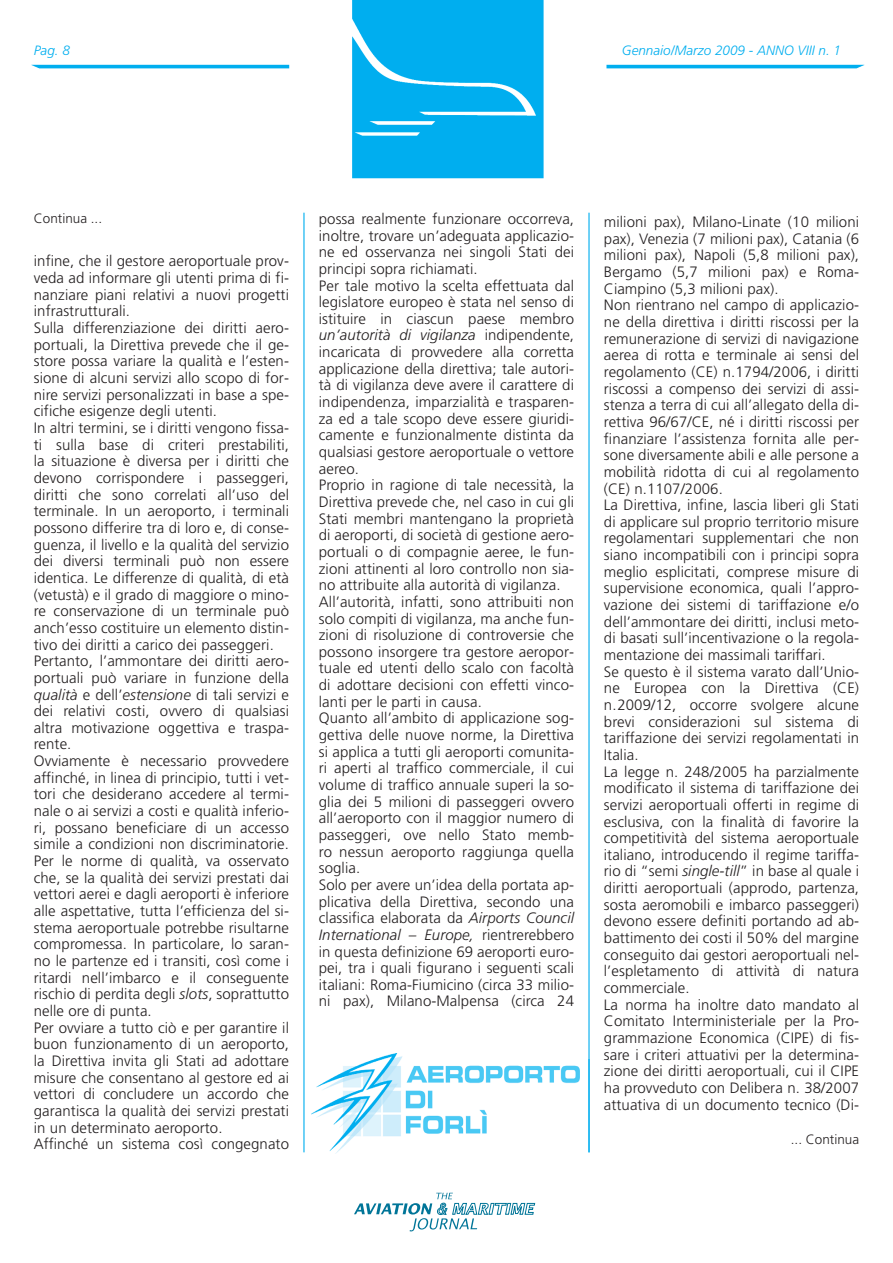
<style>
.page{position:relative;width:893px;height:1263px;background:#fff}
.page>*{position:absolute;margin:0;border:0;box-sizing:border-box;transform-origin:0 0}
.t1{font:300 15px/16.6px "Frutiger";letter-spacing:.005em;color:#231f20}
.t2{font:italic 300 13.5px "Frutiger";color:#00aeef}
.t3{font:300 13.5px "Frutiger";color:#231f20}
.s1{font-style:italic}
</style>
<div class="page">
<hr style="left:303px;top:213px;width:1px;height:939px;background:#00aeef">
<hr style="left:588px;top:213px;width:1px;height:939px;background:#00aeef">
<svg style="left:354px;top:1193px;width:181px;height:38px"></svg>
<img style="left:311px;top:1053px;width:268px;height:100px">
<img style="left:31px;top:0;width:834px;height:179px">
<p class="t2" style="left:34px;top:45px;width:38px">Pag. 8</p>
<p class="t2" style="left:622px;top:45px;width:221px">Gennaio/Marzo 2009 - ANNO VIII n. 1</p>
<p class="t3" style="left:34px;top:212px;width:70px">Continua ...</p>
<p class="t1" style="left:34px;top:254px;width:257px">infine, che il gestore aeroportuale prov&shy;veda ad informare gli utenti prima di fi&shy;nanziare piani relativi a nuovi progetti infrastrutturali.<br>Sulla differenziazione dei diritti aero&shy;portuali, la Direttiva prevede che il ge&shy;store possa variare la qualità e l’esten&shy;sione di alcuni servizi allo scopo di for&shy;nire servizi personalizzati in base a spe&shy;cifiche esigenze degli utenti.<br>In altri termini, se i diritti vengono fissa&shy;ti sulla base di criteri prestabiliti, la situazione è diversa per i diritti che devono corrispondere i passeggeri, diritti che sono correlati all’uso del terminale. In un aeroporto, i terminali possono differire tra di loro e, di conse&shy;guenza, il livello e la qualità del servizio dei diversi terminali può non essere identica. Le differenze di qualità, di età (vetustà) e il grado di maggiore o mino&shy;re conservazione di un terminale può anch’esso costituire un elemento distin&shy;tivo dei diritti a carico dei passeggeri.<br>Pertanto, l’ammontare dei diritti aero&shy;portuali può variare in funzione della <span class="s1">qualità</span> e dell’<span class="s1">estensione</span> di tali servizi e dei relativi costi, ovvero di qualsiasi altra motivazione oggettiva e traspa&shy;rente.<br>Ovviamente è necessario provvedere affinché, in linea di principio, tutti i vet&shy;tori che desiderano accedere al termi&shy;nale o ai servizi a costi e qualità inferio&shy;ri, possano beneficiare di un accesso simile a condizioni non discriminatorie.<br>Per le norme di qualità, va osservato che, se la qualità dei servizi prestati dai vettori aerei e dagli aeroporti è inferiore alle aspettative, tutta l’efficienza del si&shy;stema aeroportuale potrebbe risultarne compromessa. In particolare, lo saran&shy;no le partenze ed i transiti, così come i ritardi nell’imbarco e il conseguente rischio di perdita degli <span class="s1">slots</span>, soprattutto nelle ore di punta.<br>Per ovviare a tutto ciò e per garantire il buon funzionamento di un aeroporto, la Direttiva invita gli Stati ad adottare misure che consentano al gestore ed ai vettori di concludere un accordo che garantisca la qualità dei servizi prestati in un determinato aeroporto.<br>Affinché un sistema così congegnato</p>
<p class="t1" style="left:319px;top:211px;width:257px">possa realmente funzionare occorreva, inoltre, trovare un’adeguata applicazio&shy;ne ed osservanza nei singoli Stati dei principi sopra richiamati.<br>Per tale motivo la scelta effettuata dal legislatore europeo è stata nel senso di istituire in ciascun paese membro <span class="s1">un’autorità di vigilanza</span> indipendente, incaricata di provvedere alla corretta applicazione della direttiva; tale autori&shy;tà di vigilanza deve avere il carattere di indipendenza, imparzialità e trasparen&shy;za ed a tale scopo deve essere giuridi&shy;camente e funzionalmente distinta da qualsiasi gestore aeroportuale o vettore aereo.<br>Proprio in ragione di tale necessità, la Direttiva prevede che, nel caso in cui gli Stati membri mantengano la proprietà di aeroporti, di società di gestione aero&shy;portuali o di compagnie aeree, le fun&shy;zioni attinenti al loro controllo non sia&shy;no attribuite alla autorità di vigilanza.<br>All’autorità, infatti, sono attribuiti non solo compiti di vigilanza, ma anche fun&shy;zioni di risoluzione di controversie che possono insorgere tra gestore aeropor&shy;tuale ed utenti dello scalo con facoltà di adottare decisioni con effetti vinco&shy;lanti per le parti in causa.<br>Quanto all’ambito di applicazione sog&shy;gettiva delle nuove norme, la Direttiva si applica a tutti gli aeroporti comunita&shy;ri aperti al traffico commerciale, il cui volume di traffico annuale superi la so&shy;glia dei 5 milioni di passeggeri ovvero all’aeroporto con il maggior numero di passeggeri, ove nello Stato memb&shy;ro nessun aeroporto raggiunga quella soglia.<br>Solo per avere un’idea della portata ap&shy;plicativa della Direttiva, secondo una classifica elaborata da <span class="s1">Airports Council International – Europe,</span> rientrerebbero in questa definizione 69 aeroporti euro&shy;pei, tra i quali figurano i seguenti scali italiani: Roma-Fiumicino (circa 33 milio&shy;ni pax), Milano-Malpensa (circa 24</p>
<p class="t1" style="left:604px;top:214px;width:257px">milioni pax), Milano-Linate (10 milioni pax), Venezia (7 milioni pax), Catania (6 milioni pax), Napoli (5,8 milioni pax), Bergamo (5,7 milioni pax) e Roma-Ciampino (5,3 milioni pax).<br>Non rientrano nel campo di applicazio&shy;ne della direttiva i diritti riscossi per la remunerazione di servizi di navigazione aerea di rotta e terminale ai sensi del regolamento (CE) n.1794/2006, i diritti riscossi a compenso dei servizi di assi&shy;stenza a terra di cui all’allegato della di&shy;rettiva 96/67/CE, né i diritti riscossi per finanziare l’assistenza fornita alle per&shy;sone diversamente abili e alle persone a mobilità ridotta di cui al regolamento (CE) n.1107/2006.<br>La Direttiva, infine, lascia liberi gli Stati di applicare sul proprio territorio misure regolamentari supplementari che non siano incompatibili con i principi sopra meglio esplicitati, comprese misure di supervisione economica, quali l’appro&shy;vazione dei sistemi di tariffazione e/o dell’ammontare dei diritti, inclusi meto&shy;di basati sull’incentivazione o la regola&shy;mentazione dei massimali tariffari.<br>Se questo è il sistema varato dall’Unio&shy;ne Europea con la Direttiva (CE) n.2009/12, occorre svolgere alcune brevi considerazioni sul sistema di tariffazione dei servizi regolamentati in Italia.<br>La legge n. 248/2005 ha parzialmente modificato il sistema di tariffazione dei servizi aeroportuali offerti in regime di esclusiva, con la finalità di favorire la competitività del sistema aeroportuale italiano, introducendo il regime tariffa&shy;rio di “semi <span class="s1">single-till</span>” in base al quale i diritti aeroportuali (approdo, partenza, sosta aeromobili e imbarco passeggeri) devono essere definiti portando ad ab&shy;battimento dei costi il 50% del margine conseguito dai gestori aeroportuali nel&shy;l’espletamento di attività di natura commerciale.<br>La norma ha inoltre dato mandato al Comitato Interministeriale per la Pro&shy;grammazione Economica (CIPE) di fis&shy;sare i criteri attuativi per la determina&shy;zione dei diritti aeroportuali, cui il CIPE ha provveduto con Delibera n. 38/2007 attuativa di un documento tecnico (Di-</p>
<p class="t3" style="left:790px;top:1134px;width:70px">... Continua</p>
</div>
